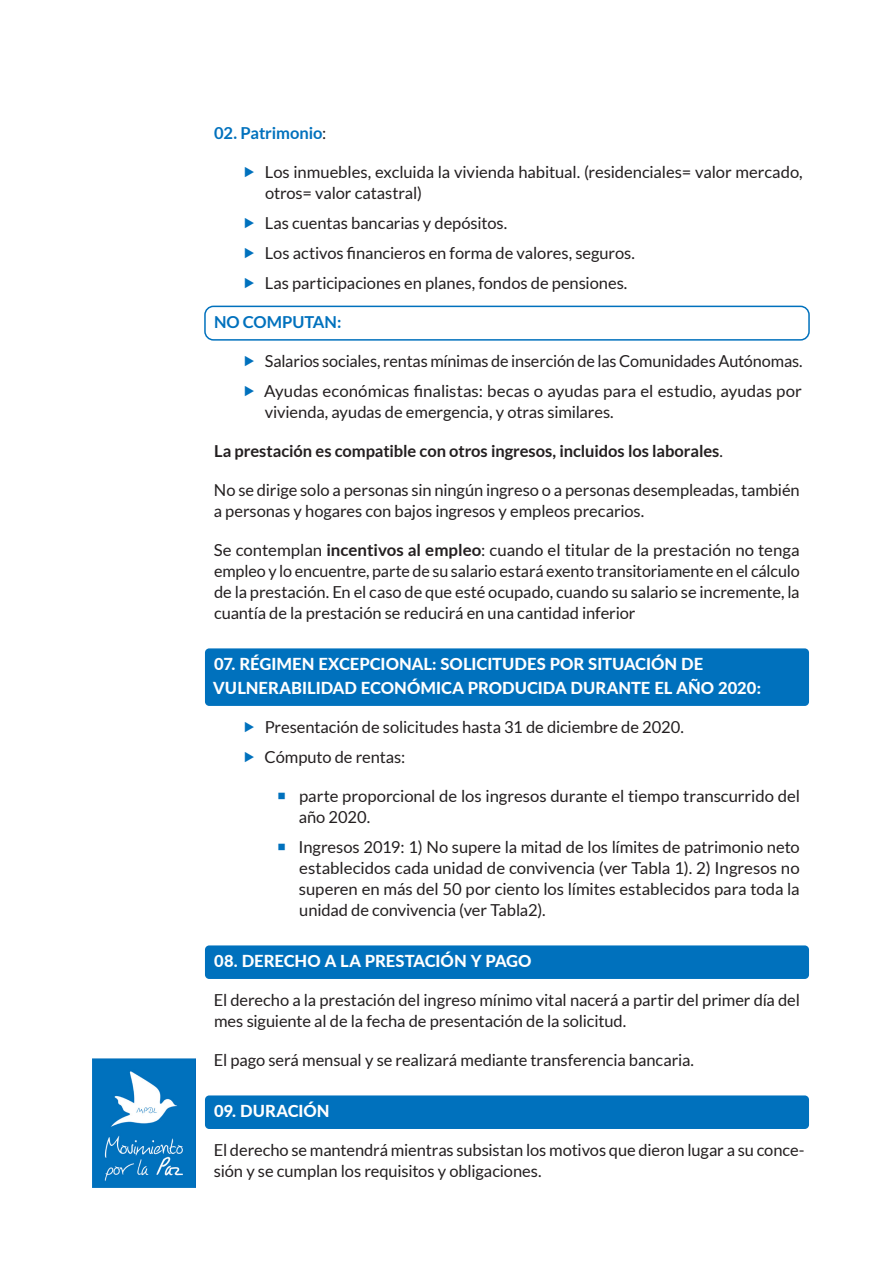
<style>
.page{position:relative;width:893px;height:1263px;background:#fff}
.page>*{position:absolute;margin:0;border:0;box-sizing:border-box;transform-origin:0 0}
.Body_text{font:16.5px/21px "Lato";letter-spacing:-.005em;color:#231f20}
.H2_-_Sombreado_Azul{font:800 16.5px/24px "Lato";color:#fff}
.Body_text-2{font:700 16.5px "Lato";letter-spacing:-.005em;color:#231f20}
.Body_text_-_1ª_Frase{font:700 16.5px "Lato";letter-spacing:-.01em;color:#0071bd}
.s1{font-weight:400;color:#231f20}
.s2{font-weight:400}
.s3{font-weight:700}
</style>
<div class="page">
<img style="left:92px;top:1059px;width:103px;height:129px">
<div style="left:204px;top:306px;width:606px;height:35px;border:2px solid #0071bd;border-radius:9px"></div>
<div style="left:205px;top:648px;width:604px;height:58px;background:#0071bd;border-radius:4px"></div>
<div style="left:205px;top:945px;width:604px;height:34px;background:#0071bd;border-radius:4px"></div>
<div style="left:205px;top:1095px;width:604px;height:34px;background:#0071bd;border-radius:4px"></div>
<p class="Body_text_-_1ª_Frase" style="left:214px;top:124px;width:114px">02. Patrimonio<span class="s1">:</span></p>
<p class="Body_text" style="left:265px;top:162px;width:539px">Los inmuebles, excluida la vivienda habitual. (residenciales= valor mercado, otros= valor catastral)</p>
<p class="Body_text" style="left:265px;top:213px;width:244px">Las cuentas bancarias y depósitos.</p>
<p class="Body_text" style="left:265px;top:243px;width:372px">Los activos financieros en forma de valores, seguros.</p>
<p class="Body_text" style="left:265px;top:273px;width:364px">Las participaciones en planes, fondos de pensiones.</p>
<h3 class="Body_text_-_1ª_Frase" style="left:214px;top:313px;width:129px">NO COMPUTAN:</h3>
<p class="Body_text" style="left:265px;top:351px;width:539px">Salarios sociales, rentas mínimas de inserción de las Comunidades Autónomas.</p>
<p class="Body_text" style="left:264px;top:381px;width:539px">Ayudas económicas finalistas: becas o ayudas para el estudio, ayudas por vivienda, ayudas de emergencia, y otras similares.</p>
<p class="Body_text-2" style="left:214px;top:442px;width:510px">La prestación es compatible con otros ingresos, incluidos los laborales<span class="s2">.</span></p>
<p class="Body_text" style="left:214px;top:480px;width:588px">No se dirige solo a personas sin ningún ingreso o a personas desempleadas, también a personas y hogares con bajos ingresos y empleos precarios.</p>
<p class="Body_text" style="left:214px;top:540px;width:588px;text-align:justify">Se contemplan <span class="s3">incentivos al empleo</span>: cuando el titular de la prestación no tenga empleo y lo encuentre, parte de su salario estará exento transitoriamente en el cálculo de la prestación. En el caso de que esté ocupado, cuando su salario se incremente, la cuantía de la prestación se reducirá en una cantidad inferior</p>
<p class="H2_-_Sombreado_Azul" style="left:213px;top:651px;width:549px">07. RÉGIMEN EXCEPCIONAL: SOLICITUDES POR SITUACIÓN DE<br>VULNERABILIDAD ECONÓMICA PRODUCIDA DURANTE EL AÑO 2020:</p>
<p class="Body_text" style="left:265px;top:717px;width:421px">Presentación de solicitudes hasta 31 de diciembre de 2020.</p>
<p class="Body_text" style="left:264px;top:747px;width:142px">Cómputo de rentas:</p>
<p class="Body_text" style="left:299px;top:786px;width:503px">parte proporcional de los ingresos durante el tiempo transcurrido del año 2020.</p>
<p class="Body_text" style="left:299px;top:837px;width:503px;text-align:justify">Ingresos 2019: 1) No supere la mitad de los límites de patrimonio neto establecidos cada unidad de convivencia (ver Tabla 1). 2) Ingresos no superen en más del 50 por ciento los límites establecidos para toda la unidad de convivencia (ver Tabla2).</p>
<p class="H2_-_Sombreado_Azul" style="left:214px;top:948px;width:319px">08. DERECHO A LA PRESTACIÓN Y PAGO</p>
<p class="Body_text" style="left:214px;top:990px;width:588px">El derecho a la prestación del ingreso mínimo vital nacerá a partir del primer día del mes siguiente al de la fecha de presentación de la solicitud.</p>
<p class="Body_text" style="left:214px;top:1050px;width:482px">El pago será mensual y se realizará mediante transferencia bancaria.</p>
<p class="H2_-_Sombreado_Azul" style="left:214px;top:1098px;width:117px">09. DURACIÓN</p>
<p class="Body_text" style="left:214px;top:1140px;width:592px">El derecho se mantendrá mientras subsistan los motivos que dieron lugar a su conce&shy;sión y se cumplan los requisitos y obligaciones.</p>
</div>
